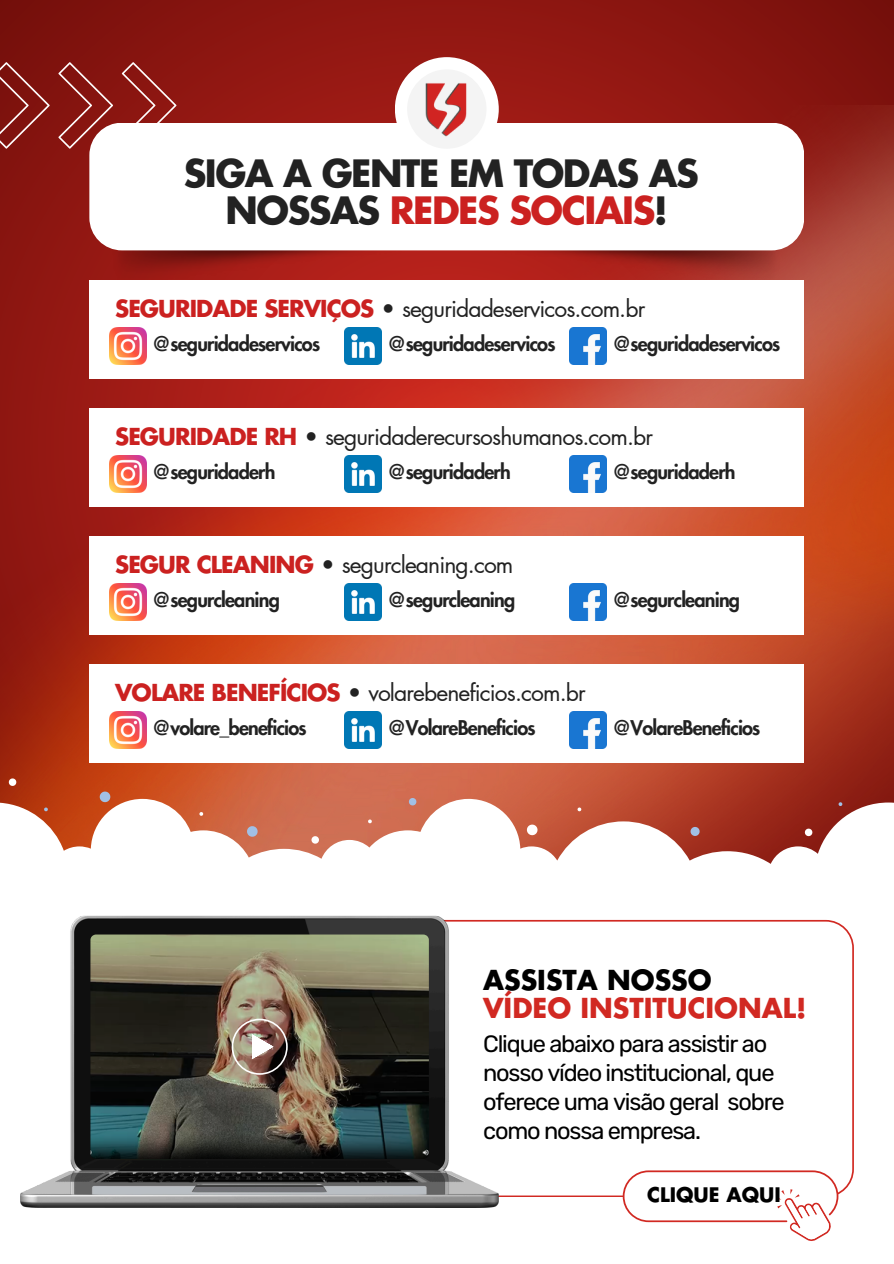
<style>
.page{position:relative;width:894px;height:1264px;background:#fff}
.page>*{position:absolute;margin:0;border:0;box-sizing:border-box;transform-origin:0 0}
.t1{font:700 36.75px/37.2px "Futura LT Pro";letter-spacing:-.04em;color:#222;text-align:center}
.t2{font:700 26.85px/28.2px "Futura LT Pro";color:#d12922}
.t3{font:23.55px/29.2px "Rubik";letter-spacing:-.05em;color:#000}
.t4{font:22.8px "Futura LT Pro";letter-spacing:-.04em;color:#222}
.t5{font:800 19.8px "Futura LT Pro";letter-spacing:-.04em;color:#222}
.t6{font:700 19.65px "Futura LT Pro";color:#000}
.s1{color:#cb2120}
.s2{font-weight:700;color:#cb2120}
.s3{font-weight:700}
.s4{color:#000}
</style>
<div class="page">
<svg style="left:0;top:0;width:893px;height:106px;fill:#8d1611"></svg>
<img style="left:0;top:106px;width:893px;height:693px">
<svg style="left:498px;top:919px;width:355px;height:277px"></svg>
<svg style="left:622px;top:1170px;width:216px;height:71px"></svg>
<img style="left:21px;top:915px;width:477px;height:292px">
<img style="left:90px;top:934px;width:339px;height:224px;border-radius:6px">
<svg style="left:231px;top:1018px;width:57px;height:56px"></svg>
<svg style="left:100px;top:791px;width:10px;height:8px"></svg>
<svg style="left:9px;top:778px;width:7px;height:8px"></svg>
<svg style="left:407px;top:796px;width:10px;height:3px"></svg>
<svg style="left:0;top:799px;width:893px;height:65px"></svg>
<svg style="left:122px;top:62px;width:54px;height:61px"></svg>
<svg style="left:58px;top:62px;width:55px;height:87px"></svg>
<svg style="left:0;top:62px;width:50px;height:87px"></svg>
<img style="left:112px;top:249px;width:669px;height:31px">
<div style="left:89px;top:123px;width:715px;height:127px;background:#fff;border-radius:33px"></div>
<div style="left:395px;top:57px;width:103px;height:104px;background:#fff;border-radius:50%"></div>
<div style="left:407px;top:69px;width:79px;height:80px;background:#f4f4f4;border-radius:50%"></div>
<img style="left:425px;top:83px;width:42px;height:54px">
<div style="left:89px;top:280px;width:715px;height:98px;background:#fff"></div>
<img style="left:109px;top:327px;width:37px;height:37px">
<img style="left:344px;top:327px;width:37px;height:37px">
<img style="left:569px;top:327px;width:37px;height:37px">
<div style="left:89px;top:408px;width:715px;height:98px;background:#fff"></div>
<img style="left:109px;top:455px;width:37px;height:37px">
<img style="left:344px;top:455px;width:37px;height:37px">
<img style="left:569px;top:455px;width:37px;height:37px">
<div style="left:89px;top:536px;width:715px;height:98px;background:#fff"></div>
<img style="left:109px;top:583px;width:37px;height:37px">
<img style="left:344px;top:583px;width:37px;height:37px">
<img style="left:569px;top:583px;width:37px;height:37px">
<div style="left:89px;top:664px;width:715px;height:98px;background:#fff"></div>
<img style="left:109px;top:711px;width:37px;height:37px">
<img style="left:344px;top:711px;width:37px;height:37px">
<img style="left:569px;top:711px;width:37px;height:37px">
<p class="t1" style="left:184px;top:156px;width:516px">SIGA A GENTE EM TODAS AS<br>NOSSAS <span class="s1">REDES SOCIAIS</span>!</p>
<p class="t4" style="left:115px;top:298px;width:531px"><span class="s2">SEGURIDADE SERVIÇOS</span> <span class="s3">•</span> seguridadeservicos.com.br</p>
<h3 class="t5" style="left:152px;top:334px;width:170px">@seguridadeservicos</h3>
<p class="t5" style="left:387px;top:334px;width:170px">@seguridadeservicos</p>
<p class="t5" style="left:612px;top:334px;width:170px">@seguridadeservicos</p>
<p class="t4" style="left:115px;top:426px;width:539px"><span class="s2">SEGURIDADE RH</span> <span class="s3">•</span> seguridaderecursoshumanos.com.br</p>
<h3 class="t5" style="left:152px;top:463px;width:125px">@seguridaderh</h3>
<p class="t5" style="left:387px;top:463px;width:125px">@seguridaderh</p>
<p class="t5" style="left:612px;top:463px;width:125px">@seguridaderh</p>
<p class="t4" style="left:115px;top:554px;width:400px"><span class="s2">SEGUR CLEANING</span> <span class="s3">•</span> segurcleaning.com</p>
<h3 class="t5" style="left:152px;top:591px;width:129px">@segurcleaning</h3>
<p class="t5" style="left:387px;top:591px;width:129px">@segurcleaning</p>
<p class="t5" style="left:612px;top:591px;width:129px">@segurcleaning</p>
<p class="t4" style="left:115px;top:682px;width:472px"><span class="s2">VOLARE BENEFÍCIOS</span> <span class="s3">•</span> volarebeneficios.com.br</p>
<p class="t5" style="left:152px;top:719px;width:156px">@volare_beneficios</p>
<p class="t5" style="left:387px;top:719px;width:150px">@VolareBeneficios</p>
<p class="t5" style="left:612px;top:719px;width:150px">@VolareBeneficios</p>
<p class="t2" style="left:483px;top:967px;width:325px"><span class="s4">ASSISTA NOSSO<br></span>VÍDEO INSTITUCIONAL!</p>
<p class="t3" style="left:483px;top:1028px;width:303px">Clique abaixo para assistir ao nosso vídeo institucional, que oferece uma visão geral sobre como nossa empresa.</p>
<p class="t6" style="left:647px;top:1185px;width:135px">CLIQUE AQUI</p>
</div>
